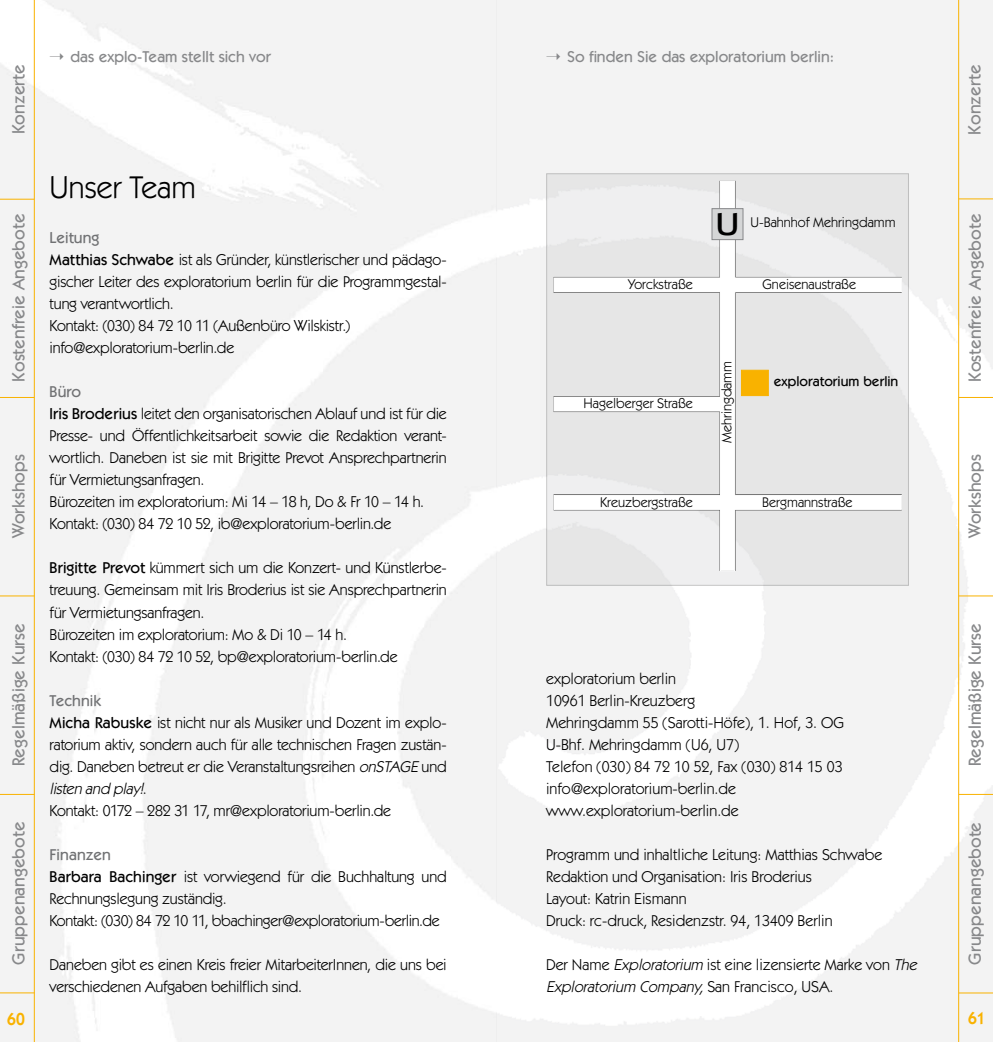
<style>
.page{position:relative;width:993px;height:1042px;background:#fff}
.page>*{position:absolute;margin:0;border:0;box-sizing:border-box;transform-origin:0 0}
.t1{font:31.5px "Itc Kabel";color:#000}
.t2{font:500 31.5px "Itc Kabel";color:#000;scale:1.25 1}
.t3{font:500 17.5px "Itc Kabel";color:#87888a}
.t4{font:600 17.5px "Itc Kabel";color:#f9b200;scale:.9 1}
.t5{font:15.75px/22.1px "Itc Kabel";letter-spacing:-.005em;color:#000}
.t6{font:500 15.75px "Itc Kabel";color:#87888a}
.t7{font:14px "Itc Kabel";color:#000}
.t8{font:500 14px "Itc Kabel";color:#000}
.s1{font-weight:500;color:#707173}
.s2{font-weight:500}
.s3{font-style:italic}
</style>
<div class="page">
<img style="left:0;top:0;width:992px;height:1042px">
<hr style="left:34px;top:0;width:1px;height:1042px;background:#f9b200">
<hr style="left:0;top:199px;width:34px;height:1px;background:#f9b200">
<hr style="left:0;top:397px;width:34px;height:1px;background:#f9b200">
<hr style="left:0;top:595px;width:34px;height:1px;background:#f9b200">
<hr style="left:0;top:794px;width:34px;height:1px;background:#f9b200">
<hr style="left:0;top:992px;width:34px;height:1px;background:#f9b200">
<hr style="left:957px;top:0;width:1px;height:1042px;background:#f9b200">
<hr style="left:958px;top:198px;width:34px;height:1px;background:#f9b200">
<hr style="left:958px;top:397px;width:34px;height:1px;background:#f9b200">
<hr style="left:958px;top:595px;width:34px;height:1px;background:#f9b200">
<hr style="left:958px;top:794px;width:34px;height:1px;background:#f9b200">
<hr style="left:958px;top:992px;width:34px;height:1px;background:#f9b200">
<div style="left:546px;top:174px;width:362px;height:411px;background:#e6e6e6"></div>
<div style="left:741px;top:370px;width:27px;height:26px;background:#f9b200;border:1px solid #f9b200"></div>
<div style="left:720px;top:181px;width:14px;height:390px;background:#fff"></div>
<div style="left:711px;top:208px;width:32px;height:32px;background:#d5d6d7;border:1px solid #87888a"></div>
<div style="left:553px;top:278px;width:348px;height:14px;background:#fff"></div>
<div style="left:553px;top:495px;width:348px;height:14px;background:#fff"></div>
<div style="left:553px;top:397px;width:167px;height:14px;background:#fff"></div>
<p class="t3" style="left:8px;top:134px;width:72px;rotate:-90deg">Konzerte</p>
<p class="t3" style="left:8px;top:382px;width:170px;rotate:-90deg">Kostenfreie Angebote</p>
<p class="t3" style="left:8px;top:538px;width:85px;rotate:-90deg">Workshops</p>
<p class="t3" style="left:8px;top:766px;width:144px;rotate:-90deg">Regelmäßige Kurse</p>
<p class="t3" style="left:8px;top:964px;width:144px;rotate:-90deg">Gruppenangebote</p>
<p class="t6" style="left:50px;top:47px;width:223px">➝ das explo-Team stellt sich vor</p>
<p class="t6" style="left:546px;top:47px;width:289px">➝ So finden Sie das exploratorium berlin:</p>
<h1 class="t1" style="left:50px;top:169px;width:148px">Unser Team</h1>
<p class="t5" style="left:50px;top:226px;width:398px"><span class="s1">Leitung<br></span><span class="s2">Matthias Schwabe</span> ist als Gründer, künstlerischer und pädago&shy;gischer Leiter des exploratorium berlin für die Programmgestal&shy;tung verantwortlich.<br>Kontakt: (030) 84 72 10 11 (Außenbüro Wilskistr.) info@exploratorium-berlin.de</p>
<p class="t5" style="left:50px;top:380px;width:398px"><span class="s1">Büro<br></span><span class="s2">Iris Broderius</span> leitet den organisatorischen Ablauf und ist für die Presse- und Öffentlichkeitsarbeit sowie die Redaktion verant&shy;wortlich. Daneben ist sie mit Brigitte Prevot Ansprechpartnerin für Vermietungsanfragen.<br>Bürozeiten im exploratorium: Mi 14 – 18 h, Do &amp; Fr 10 – 14 h.<br>Kontakt: (030) 84 72 10 52, ib@exploratorium-berlin.de</p>
<p class="t5" style="left:50px;top:557px;width:398px"><span class="s2">Brigitte Prevot</span> kümmert sich um die Konzert- und Künstlerbe&shy;treuung. Gemeinsam mit Iris Broderius ist sie Ansprechpartnerin für Vermietungsanfragen.<br>Bürozeiten im exploratorium: Mo &amp; Di 10 – 14 h.<br>Kontakt: (030) 84 72 10 52, bp@exploratorium-berlin.de</p>
<p class="t5" style="left:50px;top:689px;width:398px"><span class="s1">Technik<br></span><span class="s2">Micha Rabuske</span> ist nicht nur als Musiker und Dozent im explo&shy;ratorium aktiv, sondern auch für alle technischen Fragen zustän&shy;dig. Daneben betreut er die Veranstaltungsreihen <span class="s3">onSTAGE</span> und <span class="s3">listen and play!</span>.<br>Kontakt: 0172 – 282 31 17, mr@exploratorium-berlin.de</p>
<p class="t5" style="left:50px;top:843px;width:398px"><span class="s1">Finanzen<br></span><span class="s2">Barbara Bachinger</span> ist vorwiegend für die Buchhaltung und Rechnungslegung zuständig.<br>Kontakt: (030) 84 72 10 11, bbachinger@exploratorium-berlin.de</p>
<p class="t5" style="left:50px;top:954px;width:398px">Daneben gibt es einen Kreis freier MitarbeiterInnen, die uns bei verschiedenen Aufgaben behilflich sind.</p>
<h1 class="t2" style="left:715px;top:206px;width:21px">U</h1>
<p class="t7" style="left:750px;top:214px;width:147px">U-Bahnhof Mehringdamm</p>
<p class="t7" style="left:628px;top:276px;width:66px">Yorckstraße</p>
<p class="t7" style="left:762px;top:276px;width:95px">Gneisenaustraße</p>
<p class="t7" style="left:583px;top:395px;width:111px">Hagelberger Straße</p>
<p class="t7" style="left:718px;top:443px;width:84px;rotate:-90deg">Mehringdamm</p>
<p class="t8" style="left:773px;top:373px;width:126px">exploratorium berlin</p>
<p class="t7" style="left:600px;top:493px;width:94px">Kreuzbergstraße</p>
<p class="t7" style="left:762px;top:493px;width:92px">Bergmannstraße</p>
<p class="t5" style="left:546px;top:667px;width:299px">exploratorium berlin<br>10961 Berlin-Kreuzberg<br>Mehringdamm 55 (Sarotti-Höfe), 1. Hof, 3. OG<br>U-Bhf. Mehringdamm (U6, U7)<br>Telefon (030) 84 72 10 52, Fax (030) 814 15 03 info@exploratorium-berlin.de www.exploratorium-berlin.de</p>
<p class="t5" style="left:546px;top:843px;width:337px">Programm und inhaltliche Leitung: Matthias Schwabe Redaktion und Organisation: Iris Broderius<br>Layout: Katrin Eismann<br>Druck: rc-druck, Residenzstr. 94, 13409 Berlin</p>
<p class="t5" style="left:546px;top:954px;width:375px">Der Name <span class="s3">Exploratorium</span> ist eine lizensierte Marke von <span class="s3">The<br>Exploratorium Company,</span>S a n F ra n c i s c o , U SA .</p>
<p class="t3" style="left:963px;top:135px;width:72px;rotate:-90deg">Konzerte</p>
<p class="t3" style="left:964px;top:382px;width:170px;rotate:-90deg">Kostenfreie Angebote</p>
<p class="t3" style="left:964px;top:538px;width:85px;rotate:-90deg">Workshops</p>
<p class="t3" style="left:964px;top:766px;width:144px;rotate:-90deg">Regelmäßige Kurse</p>
<p class="t3" style="left:964px;top:965px;width:144px;rotate:-90deg">Gruppenangebote</p>
<p class="t4" style="left:7px;top:1008px;width:21px">60</p>
<p class="t4" style="left:967px;top:1008px;width:21px">61</p>
</div>
